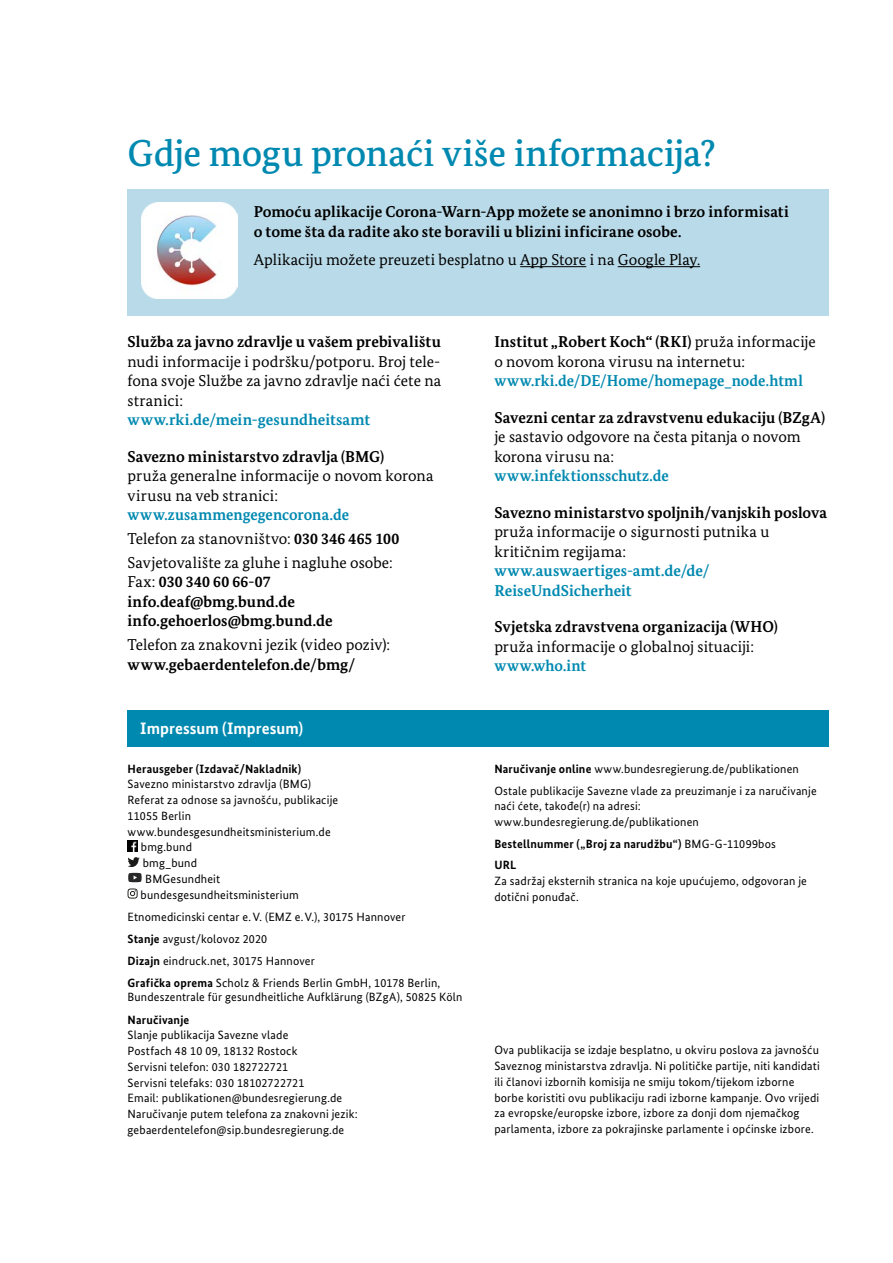
<style>
.page{position:relative;width:893px;height:1263px;background:#fff}
.page>*{position:absolute;margin:0;border:0;box-sizing:border-box;transform-origin:0 0}
.Head_2_BMG{font:500 37.5px "Bundes Serif";letter-spacing:-.005em;color:#0089b0}
.Head_4_BMG{font:700 16.5px "Bundes Sans";color:#fff}
.Fließ_BMG{font:15.75px/19.5px "Bundes Serif";letter-spacing:.005em;color:#000}
.Fließ_BMG-2{font:700 15.75px/19.5px "Bundes Serif";letter-spacing:.005em;color:#000}
.Impressum_BMG{font:12px/15.8px "Bundes Sans";letter-spacing:.015em;color:#000}
.Impressum_BMG-2{font:700 12px "Bundes Sans";letter-spacing:.015em;color:#000}
.s1{font-weight:700}
.s2{font-weight:700;color:#0089b0}
.s3{font-weight:400}
.s4{color:#0089b0}
</style>
<div class="page">
<div style="left:128px;top:709px;width:701px;height:37px;background:#0089b0"></div>
<div style="left:128px;top:189px;width:701px;height:126px;background:#b9dae8"></div>
<img style="left:141px;top:202px;width:97px;height:96px">
<hr style="left:520px;top:266px;width:66px;height:1px;background:#000">
<hr style="left:618px;top:266px;width:82px;height:1px;background:#000">
<svg style="left:128px;top:841px;width:10px;height:10px"></svg>
<svg style="left:128px;top:857px;width:12px;height:10px"></svg>
<svg style="left:128px;top:873px;width:14px;height:9px"></svg>
<svg style="left:128px;top:888px;width:10px;height:10px"></svg>
<h2 class="Head_2_BMG" style="left:128px;top:130px;width:590px">Gdje mogu pronaći više informacija?</h2>
<p class="Fließ_BMG-2" style="left:254px;top:202px;width:537px">Pomoću aplikacije Corona-Warn-App možete se anonimno i brzo informisati o tome šta da radite ako ste boravili u blizini inficirane osobe.</p>
<p class="Fließ_BMG" style="left:254px;top:249px;width:448px">Aplikaciju možete preuzeti besplatno u App Store i na Google Play.</p>
<p class="Fließ_BMG" style="left:128px;top:332px;width:315px"><span class="s1">Služba za javno zdravlje u vašem prebivalištu </span>nudi informacije i podršku/potporu. Broj tele&shy;fona svoje Službe za javno zdravlje naći ćete na stranici:<br><span class="s2">www.rki.de/mein-gesundheitsamt</span></p>
<p class="Fließ_BMG" style="left:128px;top:446px;width:307px"><span class="s1">Savezno ministarstvo zdravlja (BMG)<br></span>pruža generalne informacije o novom korona virusu na veb stranici: <span class="s2">www.zusammengegencorona.de</span></p>
<p class="Fließ_BMG" style="left:128px;top:529px;width:273px">Telefon za stanovništvo: <span class="s1">030 346 465 100</span></p>
<p class="Fließ_BMG" style="left:128px;top:552px;width:267px">Savjetovalište za gluhe i nagluhe osobe:<br>Fax: <span class="s1">030 340 60 66-07 info.deaf@bmg.bund.de</span></p>
<p class="Fließ_BMG-2" style="left:128px;top:611px;width:207px">info.gehoerlos@bmg.bund.de</p>
<p class="Fließ_BMG" style="left:128px;top:635px;width:264px">Telefon za znakovni jezik (video poziv): <span class="s1">www.gebaerdentelefon.de/bmg/</span></p>
<h3 class="Head_4_BMG" style="left:140px;top:718px;width:164px">Impressum (Impresum)</h3>
<p class="Impressum_BMG-2" style="left:128px;top:761px;width:175px">Herausgeber (Izdavač/Nakladnik)</p>
<p class="Impressum_BMG" style="left:128px;top:776px;width:185px">Savezno ministarstvo zdravlja (BMG)</p>
<p class="Impressum_BMG" style="left:128px;top:792px;width:212px">Referat za odnose sa javnošću, publikacije</p>
<p class="Impressum_BMG" style="left:128px;top:808px;width:65px">11055 Berlin</p>
<p class="Impressum_BMG" style="left:128px;top:823px;width:205px">www.bundesgesundheitsministerium.de</p>
<p class="Impressum_BMG" style="left:141px;top:839px;width:53px">bmg.bund</p>
<p class="Impressum_BMG" style="left:143px;top:855px;width:56px">bmg_bund</p>
<p class="Impressum_BMG" style="left:145px;top:871px;width:76px">BMGesundheit</p>
<p class="Impressum_BMG" style="left:141px;top:886px;width:160px">bundesgesundheitsministerium</p>
<p class="Impressum_BMG" style="left:128px;top:908px;width:279px">Etnomedicinski centar e.V. (EMZ e.V.), 30175 Hannover</p>
<p class="Impressum_BMG" style="left:128px;top:931px;width:141px"><span class="s1">Stanje</span> avgust/kolovoz 2020</p>
<p class="Impressum_BMG" style="left:128px;top:953px;width:189px"><span class="s1">Dizajn</span> eindruck.net, 30175 Hannover</p>
<p class="Impressum_BMG" style="left:128px;top:976px;width:336px;line-height:14.4px"><span class="s1">Grafička oprema</span> Scholz &amp; Friends Berlin GmbH, 10178 Berlin,<br>Bundeszentrale für gesundheitliche Aufklärung (BZgA), 50825 Köln</p>
<p class="Impressum_BMG" style="left:128px;top:1011px;width:232px"><span class="s1">Naručivanje<br></span>Slanje publikacija Savezne vlade<br>Postfach 48 10 09, 18132 Rostock<br>Servisni telefon: 030 182722721<br>Servisni telefaks: 030 18102722721<br>Email: publikationen@bundesregierung.de Naručivanje putem telefona za znakovni jezik: gebaerdentelefon@sip.bundesregierung.de</p>
<p class="Fließ_BMG" style="left:494px;top:332px;width:323px"><span class="s1">Institut „Robert Koch“ (RKI)</span> pruža informacije o novom korona virusu na internetu: <span class="s2">www.rki.de/DE/Home/homepage_node.html</span></p>
<p class="Fließ_BMG" style="left:494px;top:407px;width:332px"><span class="s1">Savezni centar za zdravstvenu edukaciju (BZgA) </span>je sastavio odgovore na česta pitanja o novom korona virusu na:<br><span class="s2">www.infektionsschutz.de</span></p>
<p class="Fließ_BMG" style="left:494px;top:502px;width:334px"><span class="s1">Savezno ministarstvo spoljnih/vanjskih poslova </span>pruža informacije o sigurnosti putnika u kritičnim regijama: <span class="s2">www.auswaertiges-amt.de/de/ ReiseUndSicherheit</span></p>
<p class="Fließ_BMG-2" style="left:494px;top:617px;width:285px">Svjetska zdravstvena organizacija (WHO) <span class="s3">pruža informacije o globalnoj situaciji: </span><span class="s4">www.who.int</span></p>
<p class="Impressum_BMG" style="left:494px;top:760px;width:306px"><span class="s1">Naručivanje online</span> www.bundesregierung.de/publikationen</p>
<p class="Impressum_BMG" style="left:494px;top:782px;width:324px">Ostale publikacije Savezne vlade za preuzimanje i za naručivanje naći ćete, takođe(r) na adresi: www.bundesregierung.de/publikationen</p>
<p class="Impressum_BMG-2" style="left:494px;top:837px;width:283px">Bestellnummer („Broj za narudžbu“) <span class="s3">BMG-G-11099bos</span></p>
<p class="Impressum_BMG" style="left:494px;top:857px;width:314px"><span class="s1">URL<br></span>Za sadržaj eksternih stranica na koje upućujemo, odgovoran je dotični ponuđač.</p>
<p class="Impressum_BMG" style="left:494px;top:1042px;width:327px">Ova publikacija se izdaje besplatno, u okviru poslova za javnošću Saveznog ministarstva zdravlja. Ni političke partije, niti kandidati ili članovi izbornih komisija ne smiju tokom/tijekom izborne borbe koristiti ovu publikaciju radi izborne kampanje. Ovo vrijedi za evropske/europske izbore, izbore za donji dom njemačkog parlamenta, izbore za pokrajinske parlamente i općinske izbore.</p>
</div>
